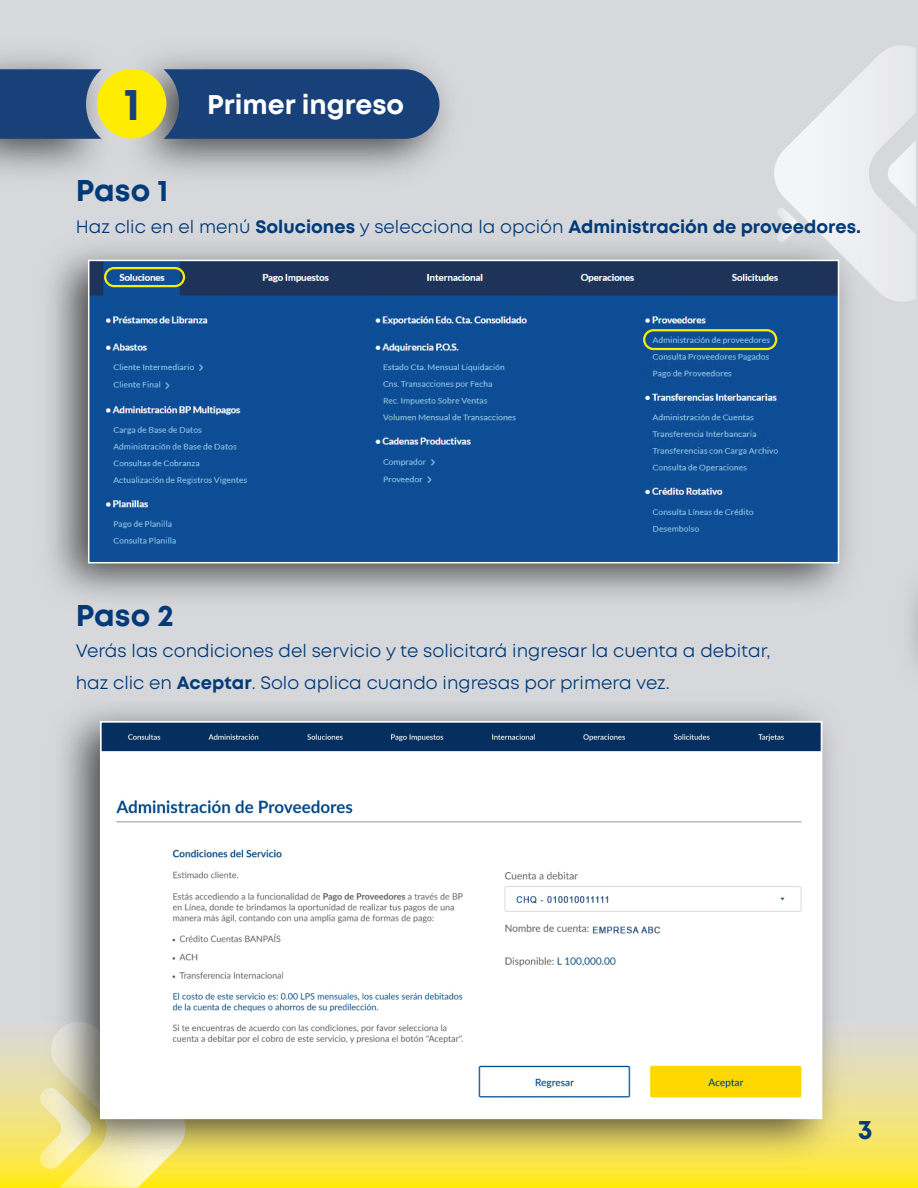
<style>
.page{position:relative;width:918px;height:1188px;background:#d7d8dc}
.page>*{position:absolute;margin:0;border:0;box-sizing:border-box;transform-origin:0 0}
.t1{font:700 45px "Mont";color:#184079}
.t2{font:700 30px "Mont";color:#003a78}
.t3{font:700 27px "Mont";color:#fff}
.t4{font:700 27px "Mont";color:#003a78}
.t5{font:18px/32px "Mont";color:#003a78}
.t6{font:700 18px "Mont";color:#003a78}
.s1{font-weight:400}
.s2{font-weight:700}
</style>
<div class="page">
<svg style="left:1px;top:1034px;width:916px;height:154px;background:#f4e55f"></svg>
<svg style="left:39px;top:1177px;width:149px;height:10px"></svg>
<svg style="left:774px;top:45px;width:142px;height:257px"></svg>
<img style="left:0;top:55px;width:447px;height:118px">
<svg style="left:0;top:69px;width:102px;height:70px;background:#294d80"></svg>
<svg style="left:163px;top:69px;width:276px;height:70px;background:#21467b"></svg>
<div style="left:97px;top:69px;width:69px;height:69px;background:#ffed00;border-radius:50%"></div>
<img style="left:51px;top:222px;width:823px;height:375px">
<img style="left:91px;top:263px;width:745px;height:297px">
<div style="left:88px;top:260px;width:751px;height:303px;border:2px solid #fff"></div>
<div style="left:104px;top:267px;width:81px;height:20px;border:2px solid #ffed00;border-radius:9px"></div>
<div style="left:643px;top:329px;width:134px;height:21px;border:2px solid #ffed00;border-radius:9px"></div>
<img style="left:38px;top:708px;width:818px;height:469px">
<img style="left:103px;top:724px;width:716px;height:392px">
<div style="left:100px;top:721px;width:722px;height:398px;border:2px solid #fff"></div>
<h1 class="t1" style="left:124px;top:75px;width:18px">1</h1>
<h3 class="t3" style="left:207px;top:87px;width:199px">Primer ingreso</h3>
<h2 class="t2" style="left:76px;top:171px;width:94px">Paso 1</h2>
<p class="t6" style="left:76px;top:215px;width:787px"><span class="s1">Haz clic en el menú</span> Soluciones <span class="s1">y selecciona la opción</span> Administración de proveedores.</p>
<h2 class="t2" style="left:76px;top:596px;width:100px">Paso 2</h2>
<p class="t5" style="left:76px;top:635px;width:696px">Verás las condiciones del servicio y te solicitará ingresar la cuenta a debitar, haz clic en <span class="s2">Aceptar</span>. Solo aplica cuando ingresas por primera vez.</p>
<h3 class="t4" style="left:858px;top:1112px;width:16px">3</h3>
</div>
